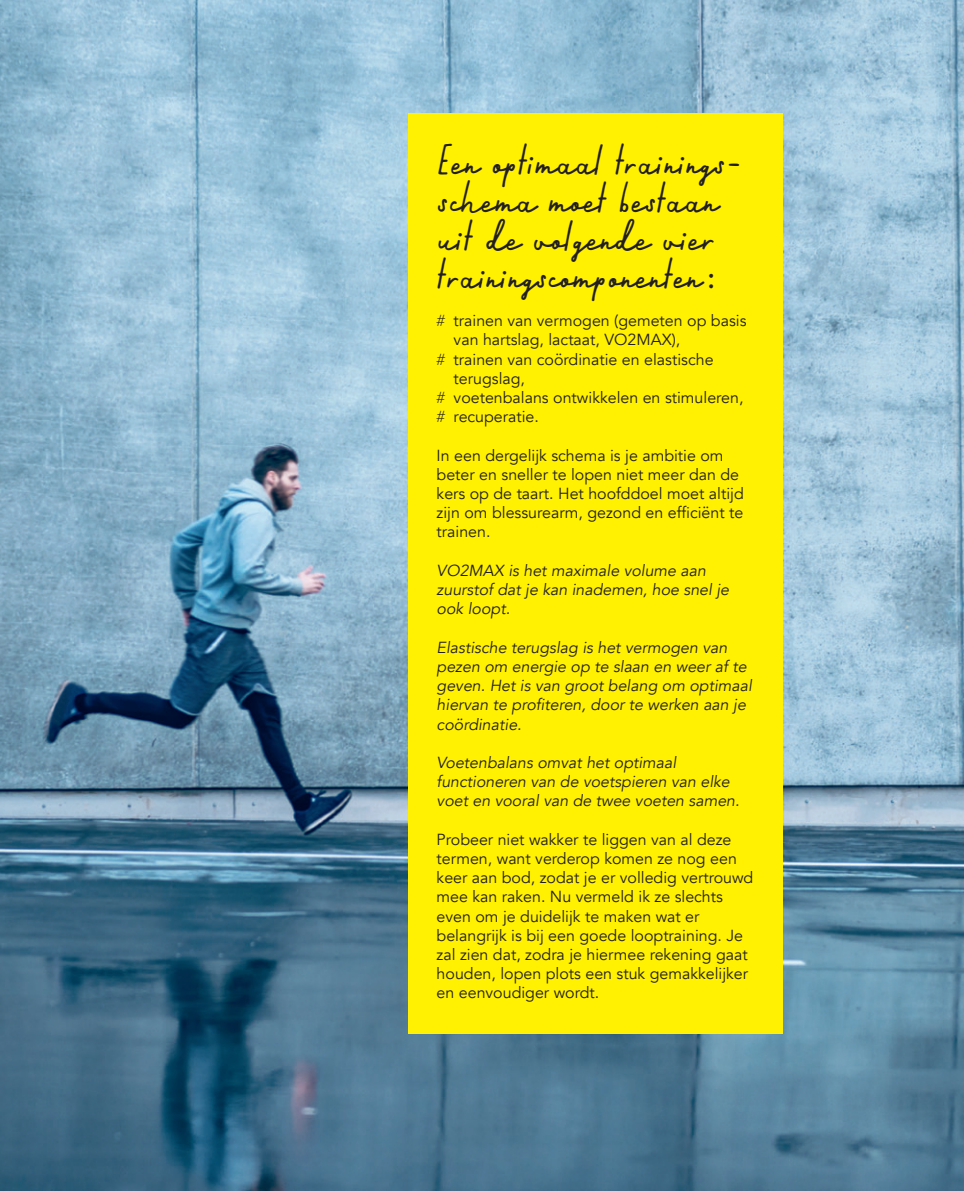
<style>
.page{position:relative;width:964px;height:1191px;background:#fff}
.page>*{position:absolute;margin:0;border:0;box-sizing:border-box;transform-origin:0 0}
.t1{font:42px/38px "Calder Script";color:#231f20}
.t2{font:16px/19.2px "Avenir";color:#231f20}
.t3{font:italic 16px/19.2px "Avenir";color:#231f20}
.s1{font-family:"Bookmania"}
</style>
<div class="page">
<img style="left:0;top:0;width:964px;height:1191px">
<div style="left:408px;top:113px;width:374px;height:920px;background:#fff101"></div>
<h1 class="t1" style="left:437px;top:142px;width:308px">Een optimaal trainings&shy;schema moet bestaan uit de volgende vier trainingscomponenten:</h1>
<p class="t2" style="left:437px;top:311px;width:311px"><span class="s1">#</span> trainen van vermogen (gemeten op basis</p>
<p class="t2" style="left:454px;top:330px;width:228px">van hartslag, lactaat, VO2MAX),</p>
<p class="t2" style="left:437px;top:350px;width:278px"><span class="s1">#</span> trainen van coördinatie en elastische</p>
<p class="t2" style="left:454px;top:369px;width:73px">terugslag,</p>
<p class="t2" style="left:437px;top:388px;width:308px"><span class="s1">#</span> voetenbalans ontwikkelen en stimuleren,</p>
<p class="t2" style="left:437px;top:407px;width:104px"><span class="s1">#</span> recuperatie.</p>
<p class="t2" style="left:437px;top:446px;width:309px">In een dergelijk schema is je ambitie om beter en sneller te lopen niet meer dan de kers op de taart. Het hoofddoel moet altijd zijn om blessurearm, gezond en efficiënt te trainen.</p>
<p class="t3" style="left:437px;top:561px;width:294px">VO2MAX is het maximale volume aan zuurstof dat je kan inademen, hoe snel je ook loopt.</p>
<p class="t3" style="left:437px;top:638px;width:317px">Elastische terugslag is het vermogen van pezen om energie op te slaan en weer af te geven. Het is van groot belang om optimaal hiervan te profiteren, door te werken aan je coördinatie.</p>
<p class="t3" style="left:437px;top:753px;width:304px">Voetenbalans omvat het optimaal functioneren van de voetspieren van elke voet en vooral van de twee voeten samen.</p>
<p class="t2" style="left:437px;top:830px;width:318px">Probeer niet wakker te liggen van al deze termen, want verderop komen ze nog een keer aan bod, zodat je er volledig vertrouwd mee kan raken. Nu vermeld ik ze slechts even om je duidelijk te maken wat er belangrijk is bij een goede looptraining. Je zal zien dat, zodra je hiermee rekening gaat houden, lopen plots een stuk gemakkelijker en eenvoudiger wordt.</p>
</div>
